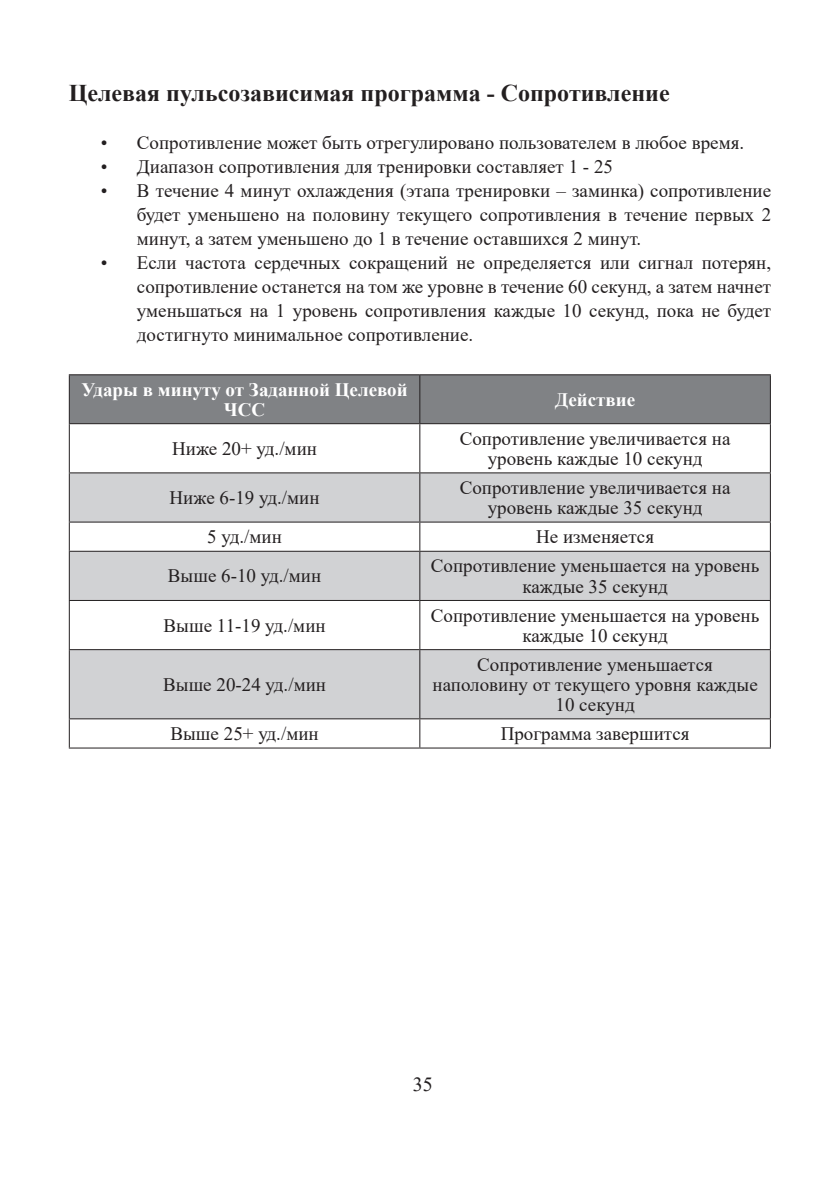
<style>
.page{position:relative;width:840px;height:1191px;background:#fff}
.page>*{position:absolute;margin:0;border:0;box-sizing:border-box;transform-origin:0 0}
.t1{font:700 24px "Times New Roman";color:#231f20}
.t2{font:20px "Times New Roman";color:#231f20}
.t3{font:19px/20px "Times New Roman";color:#231f20;text-align:center}
.t4{font:700 19px/20px "Times New Roman";color:#fff;text-align:center}
</style>
<div class="page">
<div style="left:70px;top:375px;width:699px;height:48px;background:#808285"></div>
<svg style="left:70px;top:473px;width:699px;height:245px;fill:#d1d2d4"></svg>
<hr style="left:69px;top:374px;width:350px;height:1px;background:#231f20">
<hr style="left:69px;top:375px;width:1px;height:48px;background:#231f20">
<hr style="left:419px;top:374px;width:351px;height:1px;background:#231f20">
<hr style="left:419px;top:375px;width:1px;height:48px;background:#231f20">
<hr style="left:769px;top:375px;width:1px;height:48px;background:#231f20">
<hr style="left:69px;top:423px;width:350px;height:1px;background:#231f20">
<hr style="left:69px;top:424px;width:1px;height:48px;background:#231f20">
<hr style="left:419px;top:423px;width:351px;height:1px;background:#231f20">
<hr style="left:419px;top:424px;width:1px;height:48px;background:#231f20">
<hr style="left:769px;top:424px;width:1px;height:48px;background:#231f20">
<hr style="left:69px;top:472px;width:350px;height:1px;background:#231f20">
<hr style="left:69px;top:473px;width:1px;height:48px;background:#231f20">
<hr style="left:419px;top:472px;width:351px;height:1px;background:#231f20">
<hr style="left:419px;top:473px;width:1px;height:48px;background:#231f20">
<hr style="left:769px;top:473px;width:1px;height:48px;background:#231f20">
<hr style="left:69px;top:521px;width:350px;height:1px;background:#231f20">
<svg style="left:69px;top:522px;width:1px;height:29px"></svg>
<hr style="left:419px;top:521px;width:351px;height:1px;background:#231f20">
<svg style="left:419px;top:522px;width:1px;height:29px"></svg>
<svg style="left:769px;top:522px;width:1px;height:29px"></svg>
<hr style="left:69px;top:551px;width:350px;height:1px;background:#231f20">
<hr style="left:69px;top:552px;width:1px;height:48px;background:#231f20">
<hr style="left:419px;top:551px;width:351px;height:1px;background:#231f20">
<hr style="left:419px;top:552px;width:1px;height:48px;background:#231f20">
<hr style="left:769px;top:552px;width:1px;height:48px;background:#231f20">
<hr style="left:69px;top:600px;width:350px;height:1px;background:#231f20">
<hr style="left:69px;top:601px;width:1px;height:48px;background:#231f20">
<hr style="left:419px;top:600px;width:351px;height:1px;background:#231f20">
<hr style="left:419px;top:601px;width:1px;height:48px;background:#231f20">
<hr style="left:769px;top:601px;width:1px;height:48px;background:#231f20">
<hr style="left:69px;top:649px;width:350px;height:1px;background:#231f20">
<hr style="left:69px;top:650px;width:1px;height:68px;background:#231f20">
<hr style="left:419px;top:649px;width:351px;height:1px;background:#231f20">
<hr style="left:419px;top:650px;width:1px;height:68px;background:#231f20">
<hr style="left:769px;top:650px;width:1px;height:68px;background:#231f20">
<hr style="left:69px;top:718px;width:350px;height:1px;background:#231f20">
<svg style="left:69px;top:719px;width:1px;height:28px"></svg>
<hr style="left:419px;top:718px;width:351px;height:1px;background:#231f20">
<svg style="left:419px;top:719px;width:1px;height:28px"></svg>
<svg style="left:769px;top:719px;width:1px;height:28px"></svg>
<hr style="left:69px;top:747px;width:350px;height:1px;background:#231f20">
<hr style="left:419px;top:747px;width:351px;height:1px;background:#231f20">
<p class="t1" style="left:69px;top:76px;width:602px">Целевая пульсозависимая программа - Сопротивление</p>
<p class="t3" style="left:101px;top:132px;width:644px">• Сопротивление может быть отрегулировано пользователем в любое время.</p>
<p class="t3" style="left:101px;top:156px;width:513px">• Диапазон сопротивления для тренировки составляет 1 - 25</p>
<p class="t3" style="left:137px;top:178px;width:635px;line-height:24px;text-align:justify;text-indent:-36px">• В течение 4 минут охлаждения (этапа тренировки – заминка) сопротивление будет уменьшено на половину текущего сопротивления в течение первых 2 минут, а затем уменьшено до 1 в течение оставшихся 2 минут.</p>
<p class="t3" style="left:137px;top:250px;width:635px;line-height:24px;text-align:justify;text-indent:-36px">• Если частота сердечных сокращений не определяется или сигнал потерян, сопротивление останется на том же уровне в течение 60 секунд, а затем начнет уменьшаться на 1 уровень сопротивления каждые 10 секунд, пока не будет достигнуто минимальное сопротивление.</p>
<p class="t4" style="left:81px;top:379px;width:328px">Удары в минуту от Заданной Целевой<br>ЧСС</p>
<p class="t4" style="left:554px;top:389px;width:82px">Действие</p>
<p class="t3" style="left:172px;top:438px;width:146px">Ниже 20+ уд./мин</p>
<p class="t3" style="left:459px;top:428px;width:272px">Сопротивление увеличивается на уровень каждые 10 секунд</p>
<p class="t3" style="left:169px;top:487px;width:151px">Ниже 6-19 уд./мин</p>
<p class="t3" style="left:459px;top:477px;width:272px">Сопротивление увеличивается на уровень каждые 35 секунд</p>
<p class="t3" style="left:207px;top:526px;width:76px">5 уд./мин</p>
<p class="t3" style="left:536px;top:526px;width:119px">Не изменяется</p>
<p class="t3" style="left:168px;top:565px;width:155px">Выше 6-10 уд./мин</p>
<p class="t3" style="left:430px;top:555px;width:330px">Сопротивление уменьшается на уровень каждые 35 секунд</p>
<p class="t3" style="left:163px;top:615px;width:163px">Выше 11-19 уд./мин</p>
<p class="t3" style="left:430px;top:605px;width:330px">Сопротивление уменьшается на уровень каждые 10 секунд</p>
<p class="t3" style="left:163px;top:674px;width:164px">Выше 20-24 уд./мин</p>
<p class="t3" style="left:432px;top:654px;width:326px">Сопротивление уменьшается наполовину от текущего уровня каждые<br>10 секунд</p>
<p class="t3" style="left:170px;top:723px;width:150px">Выше 25+ уд./мин</p>
<p class="t3" style="left:500px;top:723px;width:190px">Программа завершится</p>
<p class="t2" style="left:412px;top:1070px;width:21px">35</p>
</div>
